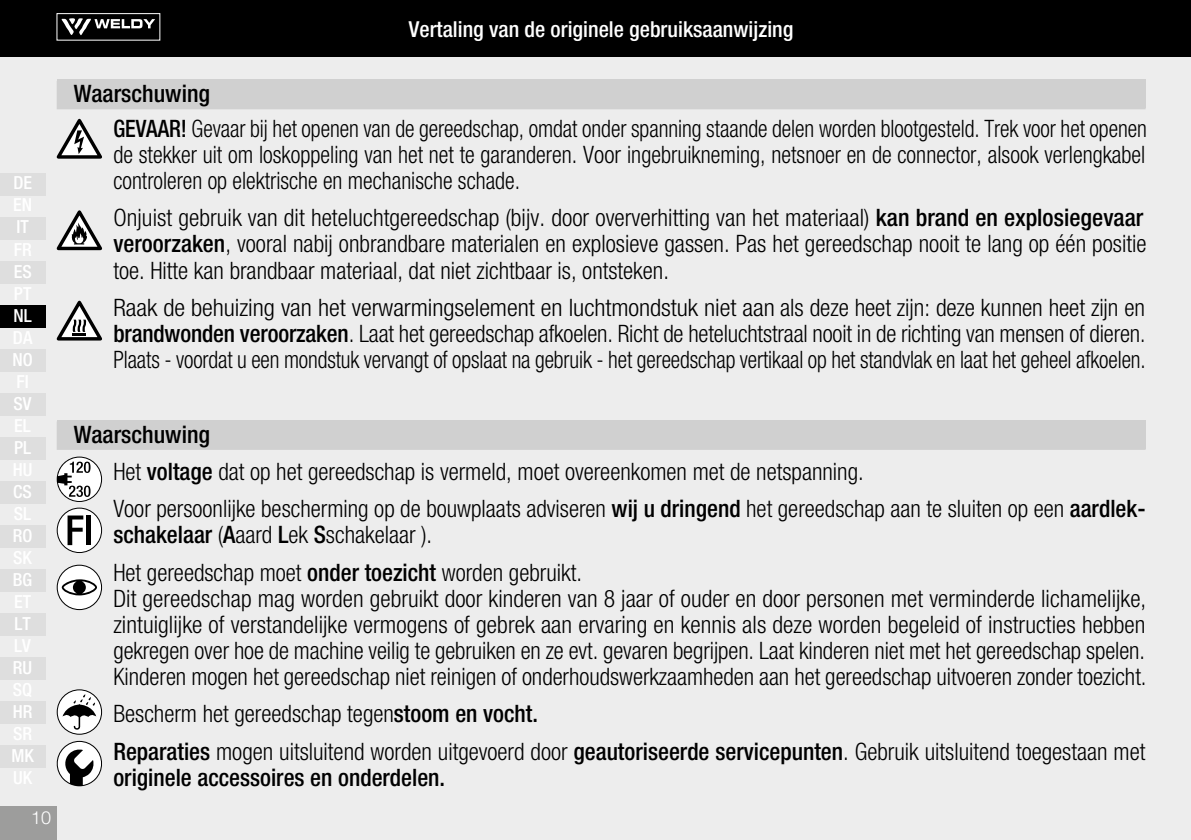
<style>
.page{position:relative;width:1191px;height:840px;background:#fff}
.page>*{position:absolute;margin:0;border:0;box-sizing:border-box;transform-origin:0 0}
.t1{font:300 condensed 24px/26px "Helvetica Neue LTW1 G";color:#000}
.t2{font:300 condensed 24px/26px "Helvetica Neue LTW1 G";color:#000;text-align:justify;scale:1.04 1}
.t3{font:300 condensed 24px/26px "Helvetica Neue LTW1 G";color:#000;text-align:justify;scale:.92 1}
.t4{font:500 condensed 24px "Helvetica Neue LTW1 G";color:#000}
.t5{font:500 condensed 22px "Helvetica Neue LTW1 G";color:#fff}
.t6{font:500 condensed 18px "Helvetica Neue LTW1 G";color:#fff}
.t7{font:300 18px "Helvetica Neue LTW1 G";color:#fff}
.s1{font-weight:500}
</style>
<div class="page">
<div style="left:0;top:57px;width:1191px;height:782px;background:#ededed"></div>
<div style="left:0;top:0;width:1191px;height:57px;background:#000"></div>
<div style="left:0;top:805px;width:57px;height:34px;background:#9d9d9c"></div>
<svg style="left:61px;top:18px;width:94px;height:17px"></svg>
<div style="left:57px;top:13px;width:103px;height:27px;border:1px solid #fff"></div>
<div style="left:0;top:173px;width:45px;height:22px;background:#dedede"></div>
<div style="left:0;top:217px;width:45px;height:22px;background:#dedede"></div>
<div style="left:0;top:261px;width:45px;height:22px;background:#dedede"></div>
<div style="left:0;top:349px;width:45px;height:22px;background:#dedede"></div>
<div style="left:0;top:393px;width:45px;height:22px;background:#dedede"></div>
<div style="left:0;top:437px;width:45px;height:22px;background:#dedede"></div>
<div style="left:0;top:481px;width:45px;height:22px;background:#dedede"></div>
<div style="left:0;top:525px;width:45px;height:22px;background:#dedede"></div>
<div style="left:0;top:569px;width:45px;height:22px;background:#dedede"></div>
<div style="left:0;top:613px;width:45px;height:22px;background:#dedede"></div>
<div style="left:0;top:657px;width:45px;height:22px;background:#dedede"></div>
<div style="left:0;top:701px;width:45px;height:22px;background:#dedede"></div>
<div style="left:0;top:745px;width:45px;height:22px;background:#dedede"></div>
<div style="left:0;top:305px;width:45px;height:22px;background:#000"></div>
<svg style="left:56px;top:740px;width:46px;height:45px"></svg>
<div style="left:57px;top:79px;width:1088px;height:29px;background:#d0d0d0"></div>
<div style="left:57px;top:81px;width:1088px;height:28px;background:#d0d0d0"></div>
<div style="left:57px;top:420px;width:1088px;height:28px;background:#d0d0d0"></div>
<div style="left:57px;top:421px;width:1088px;height:28px;background:#d0d0d0"></div>
<svg style="left:56px;top:119px;width:46px;height:40px"></svg>
<svg style="left:56px;top:210px;width:46px;height:40px"></svg>
<svg style="left:56px;top:300px;width:46px;height:40px"></svg>
<svg style="left:57px;top:689px;width:45px;height:45px"></svg>
<svg style="left:57px;top:564px;width:45px;height:45px"></svg>
<svg style="left:57px;top:456px;width:45px;height:45px"></svg>
<svg style="left:57px;top:507px;width:45px;height:45px"></svg>
<hr style="left:87px;top:515px;width:4px;height:30px;background:#000">
<p class="t6" style="left:13px;top:172px;width:20px">DE</p>
<p class="t6" style="left:17px;top:216px;width:14px">IT</p>
<p class="t6" style="left:14px;top:260px;width:20px">ES</p>
<p class="t6" style="left:14px;top:304px;width:20px">NL</p>
<p class="t6" style="left:12px;top:348px;width:22px">NO</p>
<p class="t6" style="left:14px;top:392px;width:19px">SV</p>
<p class="t6" style="left:14px;top:436px;width:18px">PL</p>
<p class="t6" style="left:13px;top:480px;width:20px">CS</p>
<p class="t6" style="left:13px;top:524px;width:21px">RO</p>
<p class="t6" style="left:13px;top:568px;width:21px">BG</p>
<p class="t6" style="left:14px;top:612px;width:18px">LT</p>
<p class="t6" style="left:13px;top:656px;width:21px">RU</p>
<p class="t6" style="left:13px;top:700px;width:21px">HR</p>
<p class="t6" style="left:11px;top:744px;width:24px">MK</p>
<p class="t7" style="left:31px;top:806px;width:22px">10</p>
<p class="t4" style="left:74px;top:79px;width:138px">Waarschuwing</p>
<p class="t5" style="left:409px;top:16px;width:386px">Vertaling van de originele gebruiksaanwijzing</p>
<p class="t3" style="left:113px;top:116px;width:1124px"><span class="s1">GEVAAR!</span> Gevaar bij het openen van de gereedschap, omdat onder spanning staande delen worden blootgesteld. Trek voor het openen de stekker uit om loskoppeling van het net te garanderen. Voor ingebruikneming, netsnoer en de connector, alsook verlengkabel controleren op elektrische en mechanische schade.</p>
<p class="t1" style="left:113px;top:205px;width:1034px">Onjuist gebruik van dit heteluchtgereedschap (bijv. door oververhitting van het materiaal) <span class="s1">kan brand en explosiegevaar veroorzaken</span>, vooral nabij onbrandbare materialen en explosieve gassen. Pas het gereedschap nooit te lang op één positie toe. Hitte kan brandbaar materiaal, dat niet zichtbaar is, ontsteken.</p>
<p class="t2" style="left:113px;top:294px;width:994px">Raak de behuizing van het verwarmingselement en luchtmondstuk niet aan als deze heet zijn: deze kunnen heet zijn en <span class="s1">brandwonden veroorzaken</span>. Laat het gereedschap afkoelen. Richt de heteluchtstraal nooit in de richting van mensen of dieren.<br>Plaats - voordat u een mondstuk vervangt of opslaat na gebruik - het gereedschap vertikaal op het standvlak en laat het geheel afkoelen.</p>
<p class="t4" style="left:74px;top:419px;width:138px">Waarschuwing</p>
<p class="t1" style="left:113px;top:452px;width:1033px;line-height:37.4px">Het <span class="s1">voltage</span> dat op het gereedschap is vermeld, moet overeenkomen met de netspanning.<br>Voor persoonlijke bescherming op de bouwplaats adviseren <span class="s1">wij u dringend</span> het gereedschap aan te sluiten op een <span class="s1">aardlek-</span></p>
<p class="t1" style="left:113px;top:516px;width:470px;line-height:37.4px"><span class="s1">schakelaar</span> (<span class="s1">A</span>aard <span class="s1">L</span>ek <span class="s1">S</span>schakelaar ).<br>Het gereedschap moet <span class="s1">onder toezicht</span> worden gebruikt.</p>
<p class="t1" style="left:113px;top:585px;width:1034px;text-align:justify">Dit gereedschap mag worden gebruikt door kinderen van 8 jaar of ouder en door personen met verminderde lichamelijke, zintuiglijke of verstandelijke vermogens of gebrek aan ervaring en kennis als deze worden begeleid of instructies hebben gekregen over hoe de machine veilig te gebruiken en ze evt. gevaren begrijpen. Laat kinderen niet met het gereedschap spelen.<br>Kinderen mogen het gereedschap niet reinigen of onderhoudswerkzaamheden aan het gereedschap uitvoeren zonder toezicht.</p>
<p class="t1" style="left:113px;top:694px;width:1033px;line-height:37.4px">Bescherm het gereedschap tegen<span class="s1">stoom en vocht.<br>Reparaties</span> mogen uitsluitend worden uitgevoerd door <span class="s1">geautoriseerde servicepunten</span>. Gebruik uitsluitend toegestaan met</p>
<p class="t4" style="left:113px;top:762px;width:333px">originele accessoires en onderdelen.</p>
</div>
